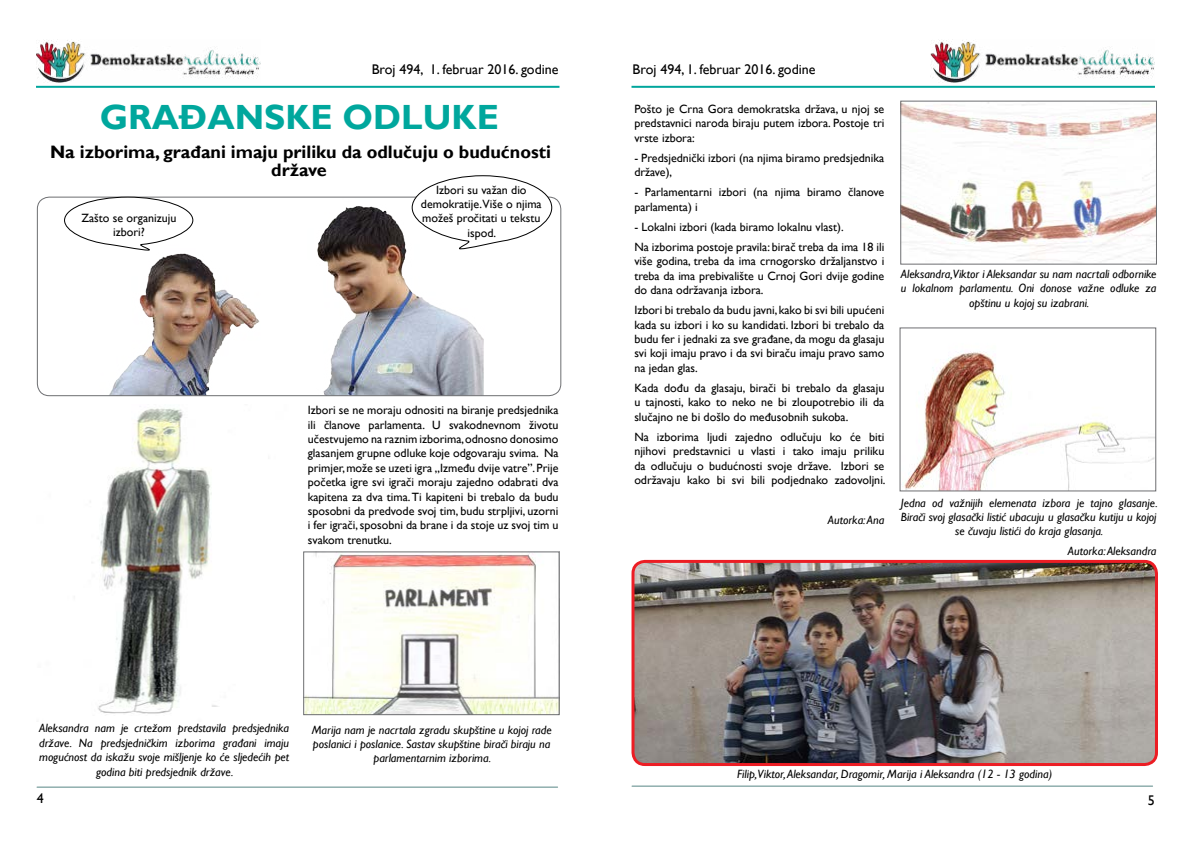
<style>
.page{position:relative;width:1191px;height:842px;background:#fff}
.page>*{position:absolute;margin:0;border:0;box-sizing:border-box;transform-origin:0 0}
.t1{font:700 35px "Gill Sans";color:#00a79d}
.t2{font:700 18px/18px "Gill Sans";color:#000;text-align:center}
.t3{font:14px "Gill Sans";color:#000}
.t4{font:12px/14.4px "Gill Sans";color:#000;text-align:justify}
.t5{font:italic 12px/14.4px "Gill Sans";color:#000;text-align:center}
</style>
<div class="page">
<hr style="left:36px;top:86px;width:523px;height:2px;background:#00a69c">
<hr style="left:631px;top:86px;width:524px;height:2px;background:#00a69c">
<hr style="left:37px;top:787px;width:520px;height:1px;background:#588785">
<hr style="left:632px;top:786px;width:520px;height:1px;background:#588785">
<img style="left:36px;top:40px;width:224px;height:42px">
<img style="left:930px;top:40px;width:225px;height:42px">
<img style="left:37px;top:197px;width:447px;height:199px">
<div style="left:37px;top:197px;width:524px;height:199px;border:1px solid #6d6e71;border-radius:12px"></div>
<svg style="left:64px;top:196px;width:130px;height:55px"></svg>
<svg style="left:411px;top:175px;width:142px;height:75px"></svg>
<img style="left:305px;top:553px;width:252px;height:160px">
<div style="left:303px;top:551px;width:256px;height:164px;border:1px solid #6d6e71"></div>
<img style="left:90px;top:408px;width:128px;height:306px">
<img style="left:902px;top:103px;width:253px;height:158px">
<div style="left:900px;top:101px;width:257px;height:164px;border:1px solid #6d6e71"></div>
<img style="left:902px;top:351px;width:252px;height:138px">
<img style="left:635px;top:562px;width:521px;height:201px">
<div style="left:631px;top:560px;width:527px;height:206px;border:3px solid #ec1d24;border-radius:12px"></div>
<p class="t3" style="left:372px;top:62px;width:188px">Broj 494, 1. februar 2016. godine</p>
<p class="t3" style="left:632px;top:61px;width:184px">Broj 494, 1. februar 2016. godine</p>
<h1 class="t1" style="left:100px;top:96px;width:401px">GRAĐANSKE ODLUKE</h1>
<h2 class="t2" style="left:50px;top:144px;width:502px">Na izborima, građani imaju priliku da odlučuju o budućnosti države</h2>
<p class="t4" style="left:81px;top:211px;width:97px;text-align:center">Zašto se organizuju izbori?</p>
<p class="t4" style="left:634px;top:102px;width:251px">Pošto je Crna Gora demokratska država, u njoj se predstavnici naroda biraju putem izbora. Postoje tri vrste izbora:</p>
<p class="t4" style="left:634px;top:151px;width:251px">- Predsjednički izbori (na njima biramo predsjednika države),</p>
<p class="t4" style="left:634px;top:185px;width:251px">- Parlamentarni izbori (na njima biramo članove parlamenta) i</p>
<p class="t4" style="left:634px;top:217px;width:251px;line-height:20.1px">- Lokalni izbori (kada biramo lokalnu vlast).<br>Na izborima postoje pravila: birač treba da ima 18 ili</p>
<p class="t4" style="left:634px;top:254px;width:251px">više godina, treba da ima crnogorsko držaljanstvo i treba da ima prebivalište u Crnoj Gori dvije godine do dana održavanja izbora.</p>
<p class="t4" style="left:634px;top:303px;width:251px">Izbori bi trebalo da budu javni, kako bi svi bili upućeni kada su izbori i ko su kandidati. Izbori bi trebalo da budu fer i jednaki za sve građane, da mogu da glasaju svi koji imaju pravo i da svi biraču imaju pravo samo na jedan glas.</p>
<p class="t4" style="left:634px;top:381px;width:251px">Kada dođu da glasaju, birači bi trebalo da glasaju u tajnosti, kako to neko ne bi zloupotrebio ili da slučajno ne bi došlo do međusobnih sukoba.</p>
<p class="t4" style="left:634px;top:430px;width:253px">Na izborima ljudi zajedno odlučuju ko će biti njihovi predstavnici u vlasti i tako imaju priliku da odlučuju o budućnosti svoje države. Izbori se održavaju kako bi svi bili podjednako zadovoljni.</p>
<p class="t5" style="left:827px;top:513px;width:58px">Autorka: Ana</p>
<p class="t4" style="left:421px;top:183px;width:122px;text-align:center">Izbori su važan dio demokratije.Više o njima možeš pročitati u tekstu ispod.</p>
<p class="t4" style="left:308px;top:403px;width:252px">Izbori se ne moraju odnositi na biranje predsjednika ili članove parlamenta. U svakodnevnom životu učestvujemo na raznim izborima, odnosno donosimo glasanjem grupne odluke koje odgovaraju svima. Na primjer, može se uzeti igra ,,Između dvije vatre”. Prije početka igre svi igrači moraju zajedno odabrati dva kapitena za dva tima. Ti kapiteni bi trebalo da budu sposobni da predvode svoj tim, budu strpljivi, uzorni i fer igrači, sposobni da brane i da stoje uz svoj tim u svakom trenutku.</p>
<p class="t5" style="left:900px;top:267px;width:257px">Aleksandra,Viktor i Aleksandar su nam nacrtali odbornike u lokalnom parlamentu. Oni donose važne odluke za opštinu u kojoj su izabrani.</p>
<p class="t5" style="left:901px;top:495px;width:258px">Jedna od važnijih elemenata izbora je tajno glasanje.<br>Birači svoj glasački listić ubacuju u glasačku kutiju u kojoj se čuvaju listići do kraja glasanja.</p>
<p class="t5" style="left:1068px;top:544px;width:90px">Autorka: Aleksandra</p>
<p class="t5" style="left:39px;top:721px;width:251px">Aleksandra nam je crtežom predstavila predsjednika države. Na predsjedničkim izborima građani imaju mogućnost da iskažu svoje mišljenje ko će sljedećih pet godina biti predsjednik države.</p>
<p class="t5" style="left:312px;top:722px;width:241px">Marija nam je nacrtala zgradu skupštine u kojoj rade poslanici i poslanice. Sastav skupštine birači biraju na parlamentarnim izborima.</p>
<p class="t5" style="left:737px;top:767px;width:316px">Filip,Viktor, Aleksandar, Dragomir, Marija i Aleksandra (12 - 13 godina)</p>
<p class="t3" style="left:37px;top:790px;width:8px">4</p>
<p class="t3" style="left:1148px;top:792px;width:8px">5</p>
</div>
